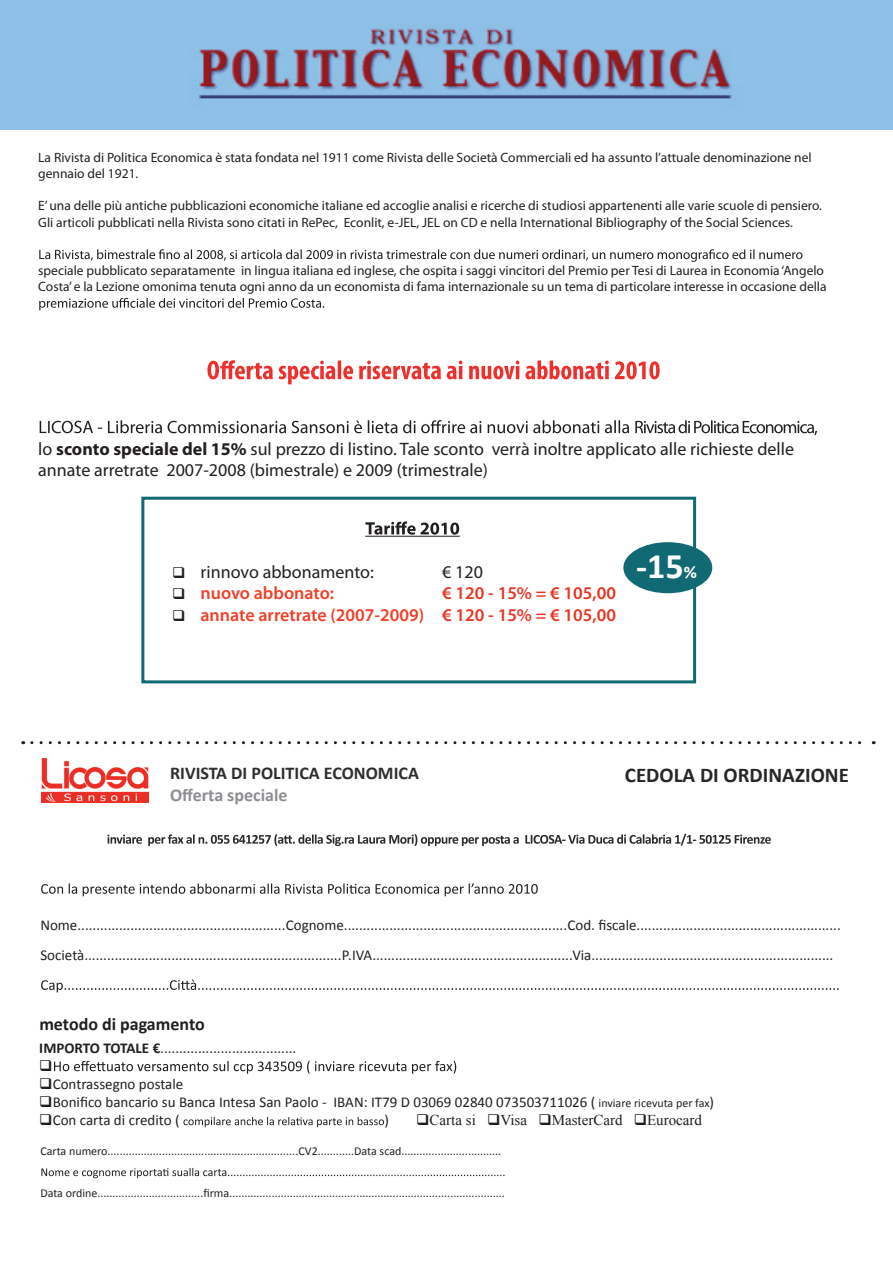
<style>
.page{position:relative;width:893px;height:1263px;background:#fff}
.page>*{position:absolute;margin:0;border:0;box-sizing:border-box;transform-origin:0 0}
.t1{font:700 36px "Calibri";color:#fff}
.t2{font:700 21px "Calibri";color:#292627}
.t3{font:18px/21.6px "Myriad Pro";color:#231f20}
.t4{font:600 18px "Myriad Pro";color:#ef412a}
.t5{font:700 18px "Calibri";color:#2f2d2e}
.t6{font:700 18px "Calibri";color:#231f20}
.t7{font:600 18px "Myriad Pro";color:#e63724}
.t8{font:700 18px "Calibri";color:#8c8e91}
.t9{font:15px/30px "Calibri";color:#231f20}
.t10{font:15px "Times New Roman";color:#231f20}
.t11{font:13.5px/16.2px "Myriad Pro";color:#231f20}
.t12{font:12px "Calibri";color:#231f20}
.s1{font-weight:700}
.s2{color:#231f20}
.s3{color:#e63724}
.s4{font-size:18px}
.s5{font-size:12px}
</style>
<div class="page">
<div style="left:141px;top:497px;width:555px;height:186px;border:3px solid #116973"></div>
<svg style="left:207px;top:360px;width:453px;height:24px"></svg>
<svg style="left:41px;top:1168px;width:463px;height:10px"></svg>
<svg style="left:32px;top:741px;width:842px;height:3px"></svg>
<img style="left:41px;top:758px;width:108px;height:45px">
<img style="left:0;top:0;width:893px;height:129px">
<svg style="left:40px;top:420px;width:777px;height:15px"></svg>
<svg style="left:39px;top:249px;width:763px;height:13px"></svg>
<svg style="left:39px;top:298px;width:285px;height:12px"></svg>
<hr style="left:365px;top:536px;width:95px;height:1px;background:#231f20">
<svg style="left:365px;top:521px;width:94px;height:14px"></svg>
<svg style="left:41px;top:979px;width:798px;height:13px"></svg>
<svg style="left:183px;top:1117px;width:201px;height:10px"></svg>
<svg style="left:107px;top:834px;width:664px;height:12px"></svg>
<svg style="left:41px;top:883px;width:497px;height:13px"></svg>
<div style="left:623px;top:542px;width:89px;height:51px;background:#116973;border-radius:50%"></div>
<svg style="left:54px;top:1060px;width:402px;height:14px"></svg>
<p class="t11" style="left:38px;top:149px;width:775px">La Rivista di Politica Economica è stata fondata nel 1911 come Rivista delle Società Commerciali ed ha assunto l’attuale denominazione nel gennaio del 1921.</p>
<p class="t11" style="left:38px;top:198px;width:785px">E’ una delle più antiche pubblicazioni economiche italiane ed accoglie analisi e ricerche di studiosi appartenenti alle varie scuole di pensiero.<br>Gli articoli pubblicati nella Rivista sono citati in RePec, Econlit, e-JEL, JEL on CD e nella International Bibliography of the Social Sciences.</p>
<p class="t11" style="left:38px;top:262px;width:790px">speciale pubblicato separatamente in lingua italiana ed inglese, che ospita i saggi vincitori del Premio per Tesi di Laurea in Economia ‘Angelo<br>Costa’ e la Lezione omonima tenuta ogni anno da un economista di fama internazionale su un tema di particolare interesse in occasione della</p>
<h3 class="t3" style="left:38px;top:438px;width:757px">lo <span class="s1">sconto speciale del 15%</span> sul prezzo di listino. Tale sconto verrà inoltre applicato alle richieste delle annate arretrate 2007-2008 (bimestrale) e 2009 (trimestrale)</h3>
<h3 class="t3" style="left:172px;top:560px;width:203px">❑ rinnovo abbonamento:</h3>
<h3 class="t3" style="left:442px;top:560px;width:42px">€ 120</h3>
<h3 class="t4" style="left:172px;top:582px;width:163px"><span class="s2">❑</span> nuovo abbonato:</h3>
<h3 class="t7" style="left:442px;top:582px;width:175px">€ 120 - 15% = € 105,00</h3>
<h3 class="t4" style="left:172px;top:603px;width:445px"><span class="s2">❑</span> annate arretrate (2007-2009) <span class="s3">€ 120 - 15% = € 105,00</span></h3>
<h1 class="t1" style="left:636px;top:544px;width:62px">-15<span class="s4">%</span></h1>
<h3 class="t5" style="left:170px;top:762px;width:250px">RIVISTA DI POLITICA ECONOMICA</h3>
<h2 class="t2" style="left:625px;top:762px;width:226px">CEDOLA DI ORDINAZIONE</h2>
<h3 class="t8" style="left:170px;top:783px;width:119px">Offerta speciale</h3>
<p class="t9" style="left:40px;top:909px;width:802px">Nome.......................................................Cognome...........................................................Cod. fiscale......................................................<br>Società....................................................................P.IVA.....................................................Via................................................................</p>
<h3 class="t6" style="left:39px;top:1013px;width:167px">metodo di pagamento</h3>
<p class="t9" style="left:39px;top:1032px;width:258px"><span class="s1">IMPORTO TOTALE €</span>....................................</p>
<p class="t9" style="left:39px;top:1068px;width:146px">❑Contrassegno postale</p>
<p class="t9" style="left:39px;top:1086px;width:676px">❑Bonifico bancario su Banca Intesa San Paolo - IBAN: IT79 D 03069 02840 073503711026 ( <span class="s5">inviare ricevuta per fax</span>)</p>
<p class="t9" style="left:39px;top:1104px;width:142px">❑Con carta di credito (</p>
<p class="t9" style="left:385px;top:1104px;width:6px">)</p>
<p class="t10" style="left:416px;top:1110px;width:287px">❑Carta si ❑Visa ❑MasterCard ❑Eurocard</p>
<p class="t12" style="left:40px;top:1143px;width:462px">Carta numero...............................................................CV2............Data scad.................................</p>
<p class="t12" style="left:40px;top:1185px;width:466px">Data ordine...................................firma...........................................................................................</p>
</div>
